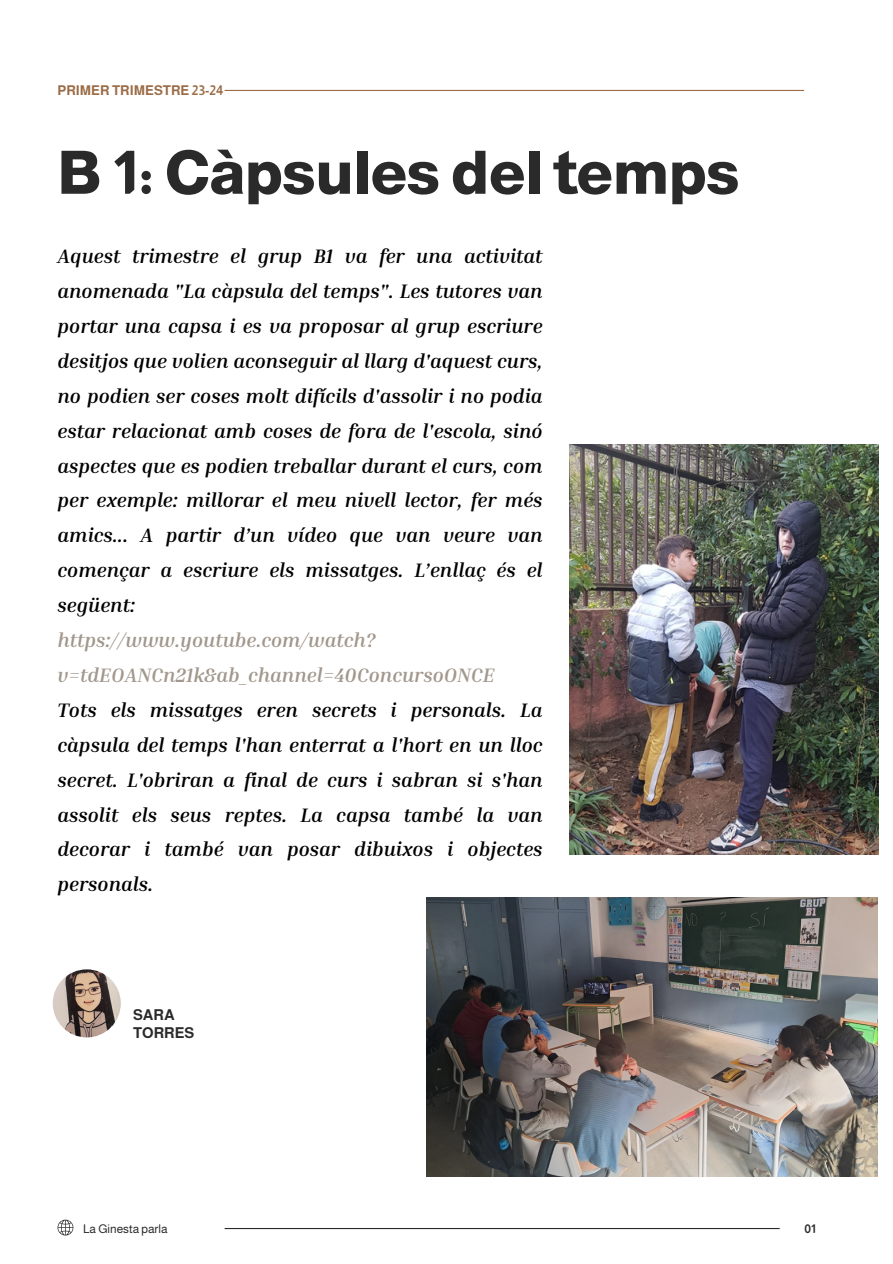
<style>
.page{position:relative;width:893px;height:1264px;background:#fff}
.page>*{position:absolute;margin:0;border:0;box-sizing:border-box;transform-origin:0 0}
.t1{font:800 60px "Almarai";color:#2b2a2a}
.t2{font:italic 700 19.95px/34.8px "Inria Serif";color:#000;text-align:justify}
.t3{font:italic 700 19.95px/34.8px "Inria Serif";color:#a2978c}
.t4{font:700 15px/18px "Almarai";color:#2b2a2a}
.t5{font:700 13.5px "Almarai";color:#9b6c46}
.t6{font:12px "Almarai";color:#2b2a2a}
.t7{font:700 12px "Almarai";color:#2b2a2a}
</style>
<div class="page">
<img style="left:569px;top:444px;width:309px;height:410px">
<svg style="left:57px;top:1219px;width:16px;height:16px"></svg>
<hr style="left:224px;top:1227px;width:555px;height:1px;background:#2b2a2a">
<hr style="left:224px;top:90px;width:580px;height:1px;background:#9b6c46">
<img style="left:53px;top:969px;width:68px;height:68px;border-radius:50%">
<img style="left:426px;top:897px;width:451px;height:279px">
<p class="t5" style="left:57px;top:83px;width:167px">PRIMER TRIMESTRE 23-24</p>
<p class="t1" style="left:57px;top:139px;width:683px">B 1: Càpsules del temps</p>
<p class="t2" style="left:57px;top:238px;width:486px">Aquest trimestre el grup B1 va fer una activitat anomenada "La càpsula del temps". Les tutores van portar una capsa i es va proposar al grup escriure desitjos que volien aconseguir al llarg d'aquest curs, no podien ser coses molt difícils d'assolir i no podia estar relacionat amb coses de fora de l'escola, sinó aspectes que es podien treballar durant el curs, com per exemple: millorar el meu nivell lector, fer més amics... A partir d’un vídeo que van veure van començar a escriure els missatges. L’enllaç és el següent:</p>
<p class="t3" style="left:57px;top:622px;width:439px">https://www.youtube.com/watch? v=tdEOANCn21k&amp;ab_channel=40ConcursoONCE</p>
<p class="t2" style="left:57px;top:692px;width:486px">Tots els missatges eren secrets i personals. La càpsula del temps l'han enterrat a l'hort en un lloc secret. L'obriran a final de curs i sabran si s'han assolit els seus reptes. La capsa també la van decorar i també van posar dibuixos i objectes personals.</p>
<p class="t4" style="left:133px;top:1005px;width:63px">SARA<br>TORRES</p>
<p class="t6" style="left:83px;top:1221px;width:86px">La Ginesta parla</p>
<p class="t7" style="left:804px;top:1221px;width:13px">01</p>
</div>
